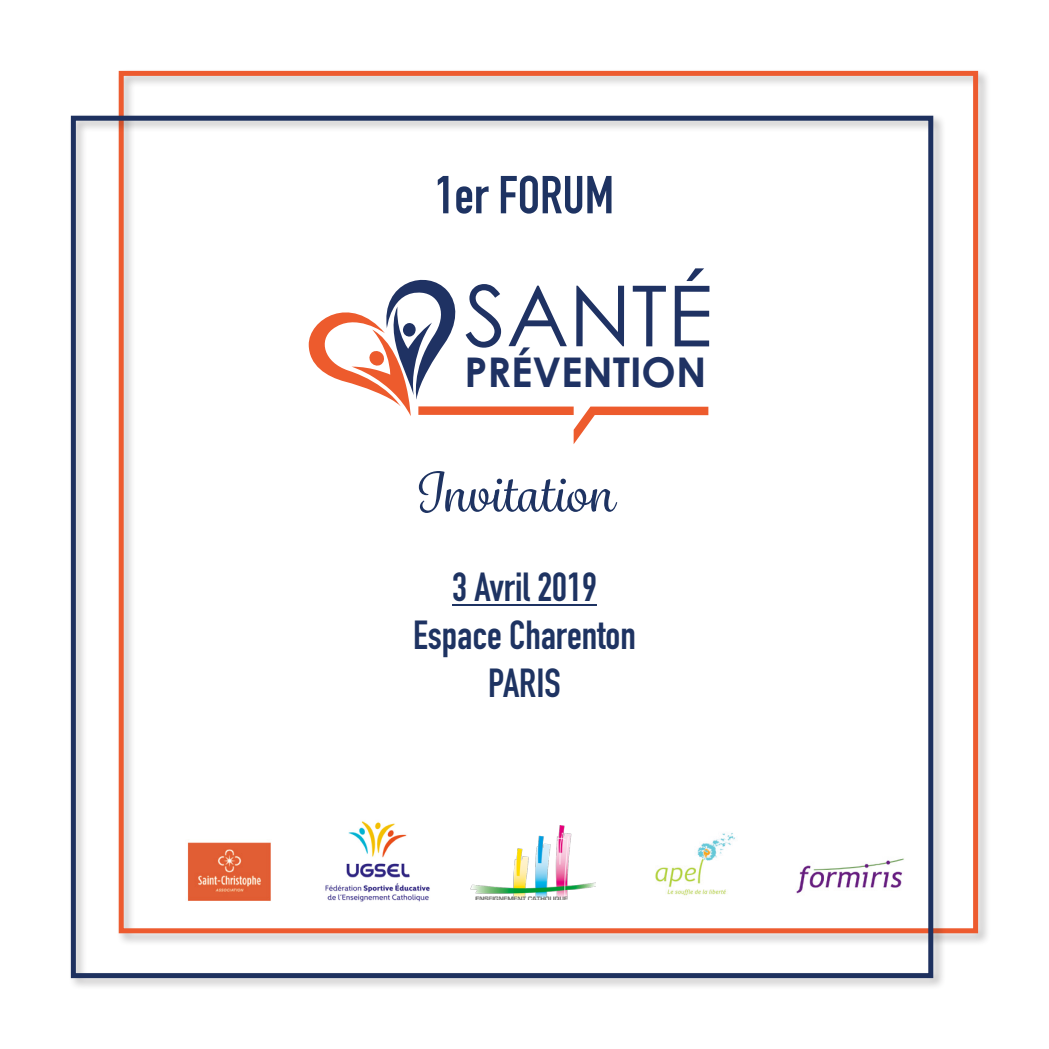
<style>
.page{position:relative;width:1049px;height:1049px;background:#fff}
.page>*{position:absolute;margin:0;border:0;box-sizing:border-box;transform-origin:0 0}
.t1{font:84.25px "Century Gothic";color:#1f3263}
.t2{font:500 52.5px "Grafolita Script";color:#1e3362}
.t3{font:700 52.5px "DIN Condensed";color:#1e3362}
.t4{font:700 41px "Century Gothic";color:#1f3263}
.t5{font:700 40px "DIN Condensed";color:#1e3362}
</style>
<div class="page">
<div style="left:116px;top:68px;width:875px;height:878px;background:#231f20;opacity:.3"></div>
<div style="left:68px;top:113px;width:878px;height:877px;background:#231f20;opacity:.3"></div>
<div style="left:71px;top:116px;width:862px;height:862px;border:5px solid #1e315f"></div>
<svg style="left:308px;top:268px;width:151px;height:148px"></svg>
<svg style="left:574px;top:407px;width:134px;height:37px"></svg>
<div style="left:418px;top:406px;width:156px;height:9px;background:#ed5b2d"></div>
<hr style="left:452px;top:604px;width:145px;height:2px;background:#1e3362">
<img style="left:641px;top:822px;width:109px;height:81px">
<img style="left:316px;top:801px;width:123px;height:124px">
<img style="left:471px;top:825px;width:125px;height:75px">
<img style="left:185px;top:839px;width:89px;height:64px">
<img style="left:796px;top:837px;width:108px;height:63px">
<p class="t3" style="left:435px;top:160px;width:181px">1er FORUM</p>
<p class="t1" style="left:464px;top:257px;width:250px">SANTÉ</p>
<p class="t4" style="left:464px;top:341px;width:244px">PRÉVENTION</p>
<p class="t2" style="left:414px;top:459px;width:200px">Invitation</p>
<p class="t5" style="left:452px;top:560px;width:146px">3 Avril 2019</p>
<p class="t5" style="left:413px;top:608px;width:224px">Espace Charenton</p>
<p class="t5" style="left:488px;top:656px;width:74px">PARIS</p>
</div>
